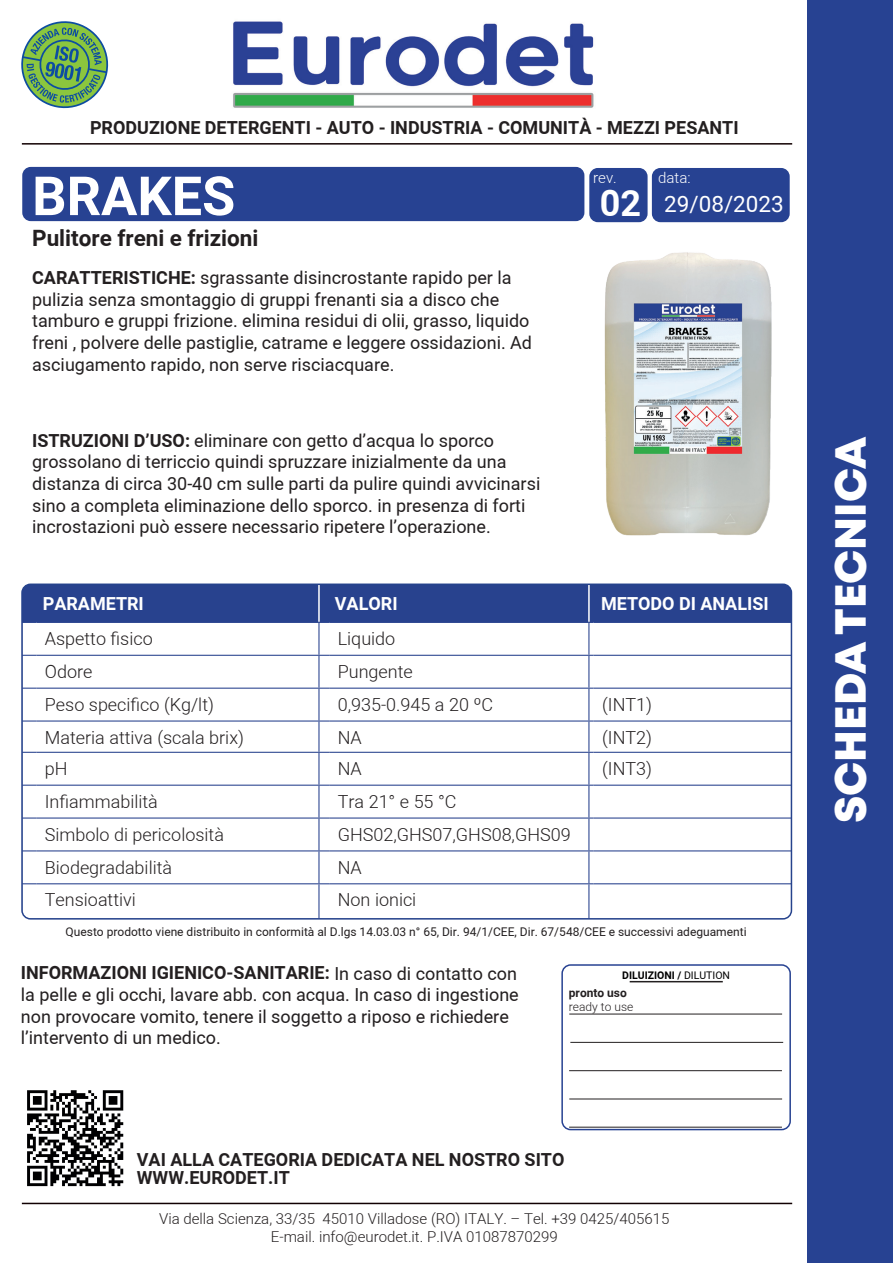
<style>
.page{position:relative;width:893px;height:1263px;background:#fff}
.page>*{position:absolute;margin:0;border:0;box-sizing:border-box;transform-origin:0 0}
.t1{font:700 54px "Araboto";color:#fff}
.t2{font:43.5px "Mont Heavy DEMO";color:#fff}
.t3{font:700 36px "Araboto";color:#fff}
.t4{font:700 22.5px "Araboto";color:#231f20}
.t5{font:22.5px "Araboto";color:#fff}
.t6{font:18px/21.6px "Araboto";color:#231f20}
.t7{font:300 18px "Araboto";color:#231f20}
.t8{font:700 18px/18px "Araboto";color:#231f20}
.t9{font:700 18px "Araboto";color:#fff}
.t10{font:300 15px/18px "Araboto";color:#231f20;text-align:center}
.t11{font:300 15px "Araboto";color:#fff}
.t12{font:12px "Araboto";color:#231f20}
.t13{font:300 12px "Araboto";color:#231f20}
.t14{font:700 12px "Araboto";color:#231f20}
.t15{font:700 10.5px "Araboto";color:#000001}
.s1{font-weight:700}
.s2{font-weight:400}
</style>
<div class="page">
<div style="left:589px;top:168px;width:59px;height:54px;background:#274292;border-radius:9px"></div>
<div style="left:652px;top:168px;width:138px;height:54px;background:#274292;border-radius:9px"></div>
<div style="left:22px;top:167px;width:562px;height:54px;background:#274292;border-radius:9px"></div>
<img style="left:233px;top:21px;width:361px;height:87px">
<hr style="left:22px;top:1203px;width:770px;height:1px;background:#110002">
<svg style="left:21px;top:21px;width:88px;height:88px"></svg>
<div style="left:807px;top:0;width:86px;height:1263px;background:#274292"></div>
<hr style="left:22px;top:143px;width:770px;height:2px;background:#110002">
<svg style="left:24px;top:623px;width:767px;height:295px"></svg>
<hr style="left:791px;top:584px;width:1px;height:38px;background:#28428e">
<hr style="left:791px;top:884px;width:1px;height:34px;background:#28428e">
<hr style="left:318px;top:623px;width:1px;height:32px;background:#28428e">
<hr style="left:588px;top:623px;width:1px;height:32px;background:#28428e">
<svg style="left:24px;top:655px;width:12px;height:1px"></svg>
<hr style="left:36px;top:655px;width:283px;height:1px;background:#28428e">
<hr style="left:318px;top:656px;width:1px;height:32px;background:#28428e">
<hr style="left:329px;top:655px;width:260px;height:1px;background:#28428e">
<hr style="left:588px;top:656px;width:1px;height:32px;background:#28428e">
<hr style="left:594px;top:655px;width:197px;height:1px;background:#28428e">
<svg style="left:24px;top:688px;width:12px;height:1px"></svg>
<hr style="left:36px;top:688px;width:283px;height:1px;background:#28428e">
<hr style="left:318px;top:689px;width:1px;height:31px;background:#28428e">
<hr style="left:329px;top:688px;width:260px;height:1px;background:#28428e">
<hr style="left:588px;top:689px;width:1px;height:31px;background:#28428e">
<hr style="left:594px;top:688px;width:197px;height:1px;background:#28428e">
<svg style="left:24px;top:720px;width:12px;height:1px"></svg>
<hr style="left:36px;top:720px;width:283px;height:1px;background:#28428e">
<hr style="left:318px;top:721px;width:1px;height:31px;background:#28428e">
<hr style="left:329px;top:720px;width:260px;height:1px;background:#28428e">
<hr style="left:588px;top:721px;width:1px;height:31px;background:#28428e">
<hr style="left:594px;top:720px;width:197px;height:1px;background:#28428e">
<svg style="left:24px;top:752px;width:12px;height:1px"></svg>
<hr style="left:36px;top:752px;width:283px;height:1px;background:#28428e">
<hr style="left:318px;top:753px;width:1px;height:32px;background:#28428e">
<hr style="left:329px;top:752px;width:260px;height:1px;background:#28428e">
<hr style="left:588px;top:753px;width:1px;height:32px;background:#28428e">
<hr style="left:594px;top:752px;width:197px;height:1px;background:#28428e">
<svg style="left:24px;top:785px;width:12px;height:1px"></svg>
<hr style="left:36px;top:785px;width:283px;height:1px;background:#28428e">
<hr style="left:318px;top:786px;width:1px;height:31px;background:#28428e">
<hr style="left:329px;top:785px;width:260px;height:1px;background:#28428e">
<hr style="left:588px;top:786px;width:1px;height:31px;background:#28428e">
<hr style="left:594px;top:785px;width:197px;height:1px;background:#28428e">
<svg style="left:24px;top:817px;width:12px;height:1px"></svg>
<hr style="left:36px;top:817px;width:283px;height:1px;background:#28428e">
<hr style="left:318px;top:818px;width:1px;height:32px;background:#28428e">
<hr style="left:329px;top:817px;width:260px;height:1px;background:#28428e">
<hr style="left:588px;top:818px;width:1px;height:32px;background:#28428e">
<hr style="left:594px;top:817px;width:197px;height:1px;background:#28428e">
<svg style="left:24px;top:850px;width:12px;height:1px"></svg>
<hr style="left:36px;top:850px;width:283px;height:1px;background:#28428e">
<hr style="left:318px;top:851px;width:1px;height:32px;background:#28428e">
<hr style="left:329px;top:850px;width:260px;height:1px;background:#28428e">
<hr style="left:588px;top:851px;width:1px;height:32px;background:#28428e">
<hr style="left:594px;top:850px;width:197px;height:1px;background:#28428e">
<svg style="left:24px;top:883px;width:12px;height:1px"></svg>
<hr style="left:22px;top:884px;width:1px;height:34px;background:#28428e">
<hr style="left:36px;top:883px;width:283px;height:1px;background:#28428e">
<hr style="left:318px;top:884px;width:1px;height:34px;background:#28428e">
<hr style="left:329px;top:883px;width:260px;height:1px;background:#28428e">
<hr style="left:588px;top:884px;width:1px;height:34px;background:#28428e">
<hr style="left:594px;top:883px;width:197px;height:1px;background:#28428e">
<hr style="left:594px;top:918px;width:197px;height:1px;background:#28428e">
<div style="left:24px;top:586px;width:765px;height:37px;background:#28428e"></div>
<hr style="left:594px;top:622px;width:197px;height:1px;background:#28428e">
<div style="left:21px;top:583px;width:771px;height:336px;border:2px solid #26438d;border-radius:9px"></div>
<img style="left:604px;top:252px;width:168px;height:284px">
<img style="left:27px;top:1090px;width:97px;height:97px">
<div style="left:561px;top:964px;width:230px;height:166px;border:2px solid #274292;border-radius:9px"></div>
<hr style="left:569px;top:1014px;width:213px;height:1px;background:#231f20">
<hr style="left:630px;top:981px;width:93px;height:1px;background:#231f20">
<hr style="left:569px;top:1070px;width:213px;height:1px;background:#231f20">
<hr style="left:570px;top:1042px;width:213px;height:1px;background:#231f20">
<hr style="left:569px;top:1098px;width:213px;height:1px;background:#231f20">
<hr style="left:569px;top:1127px;width:213px;height:1px;background:#231f20">
<p class="t8" style="left:90px;top:119px;width:650px">PRODUZIONE DETERGENTI - AUTO - INDUSTRIA - COMUNITÀ - MEZZI PESANTI</p>
<h1 class="t1" style="left:32px;top:158px;width:205px">BRAKES</h1>
<p class="t4" style="left:32px;top:222px;width:228px">Pulitore freni e frizioni</p>
<p class="t6" style="left:32px;top:267px;width:481px"><span class="s1">CARATTERISTICHE:</span> sgrassante disincrostante rapido per la</p>
<p class="t6" style="left:32px;top:289px;width:501px">pulizia senza smontaggio di gruppi frenanti sia a disco che tamburo e gruppi frizione. elimina residui di olii, grasso, liquido freni , polvere delle pastiglie, catrame e leggere ossidazioni. Ad asciugamento rapido, non serve risciacquare.</p>
<p class="t11" style="left:593px;top:167px;width:25px">rev.</p>
<p class="t11" style="left:658px;top:167px;width:34px">data:</p>
<h3 class="t3" style="left:600px;top:178px;width:43px">02</h3>
<p class="t5" style="left:664px;top:188px;width:121px">29/08/2023</p>
<p class="t6" style="left:32px;top:430px;width:463px"><span class="s1">ISTRUZIONI D’USO:</span> eliminare con getto d’acqua lo sporco</p>
<h2 class="t2" style="left:826px;top:823px;width:388px;rotate:-90deg">SCHEDA TECNICA</h2>
<p class="t6" style="left:32px;top:452px;width:510px">grossolano di terriccio quindi spruzzare inizialmente da una distanza di circa 30-40 cm sulle parti da pulire quindi avvicinarsi sino a completa eliminazione dello sporco. in presenza di forti incrostazioni può essere necessario ripetere l’operazione.</p>
<p class="t9" style="left:43px;top:591px;width:103px">PARAMETRI</p>
<p class="t9" style="left:335px;top:591px;width:64px">VALORI</p>
<p class="t9" style="left:601px;top:591px;width:169px">METODO DI ANALISI</p>
<p class="t7" style="left:45px;top:626px;width:109px">Aspetto fisico</p>
<p class="t7" style="left:338px;top:626px;width:59px">Liquido</p>
<p class="t7" style="left:45px;top:659px;width:49px">Odore</p>
<p class="t7" style="left:338px;top:659px;width:77px">Pungente</p>
<p class="t7" style="left:45px;top:692px;width:171px">Peso specifico (Kg/lt)</p>
<p class="t7" style="left:338px;top:692px;width:157px">0,935-0.945 a 20 ºC</p>
<p class="t7" style="left:602px;top:692px;width:51px">(INT1)</p>
<p class="t7" style="left:45px;top:725px;width:201px">Materia attiva (scala brix)</p>
<p class="t7" style="left:338px;top:725px;width:26px">NA</p>
<p class="t7" style="left:602px;top:725px;width:51px">(INT2)</p>
<p class="t7" style="left:45px;top:756px;width:24px">pH</p>
<p class="t7" style="left:338px;top:756px;width:26px">NA</p>
<p class="t7" style="left:602px;top:756px;width:51px">(INT3)</p>
<p class="t7" style="left:45px;top:789px;width:115px">Infiammabilità</p>
<p class="t7" style="left:338px;top:789px;width:120px">Tra 21° e 55 °C</p>
<p class="t7" style="left:45px;top:822px;width:181px">Simbolo di pericolosità</p>
<p class="t7" style="left:338px;top:822px;width:234px">GHS02,GHS07,GHS08,GHS09</p>
<p class="t7" style="left:45px;top:854px;width:129px">Biodegradabilità</p>
<p class="t7" style="left:338px;top:854px;width:26px">NA</p>
<p class="t7" style="left:45px;top:887px;width:93px">Tensioattivi</p>
<p class="t7" style="left:338px;top:887px;width:80px">Non ionici</p>
<p class="t12" style="left:66px;top:924px;width:682px">Questo prodotto viene distribuito in conformità al D.lgs 14.03.03 n° 65, Dir. 94/1/CEE, Dir. 67/548/CEE e successivi adeguamenti</p>
<p class="t6" style="left:21px;top:963px;width:499px"><span class="s1">INFORMAZIONI IGIENICO-SANITARIE:</span> In caso di contatto con la pelle e gli occhi, lavare abb. con acqua. In caso di ingestione non provocare vomito, tenere il soggetto a riposo e richiedere l’intervento di un medico.</p>
<p class="t15" style="left:622px;top:967px;width:109px">DILUIZIONI / <span class="s2">DILUTION</span></p>
<p class="t13" style="left:569px;top:998px;width:66px">ready to use</p>
<p class="t14" style="left:569px;top:984px;width:60px">pronto uso</p>
<p class="t8" style="left:137px;top:1151px;width:429px">VAI ALLA CATEGORIA DEDICATA NEL NOSTRO SITO<br>WWW.EURODET.IT</p>
<p class="t10" style="left:159px;top:1210px;width:512px">Via della Scienza, 33/35 45010 Villadose (RO) ITALY. – Tel. +39 0425/405615<br>E-mail. info@eurodet.it. P.IVA 01087870299</p>
</div>
